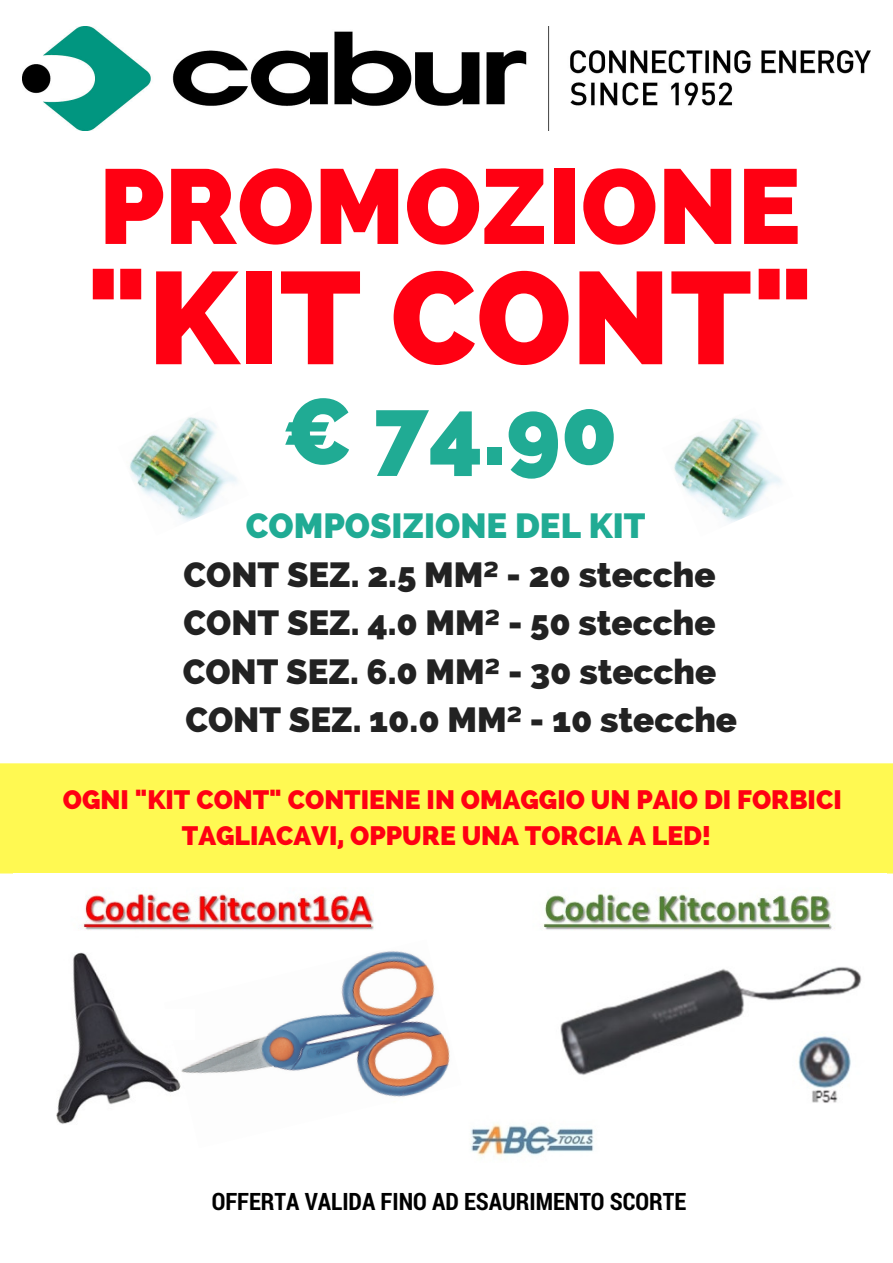
<style>
.page{position:relative;width:893px;height:1263px;background:#fff}
.page>*{position:absolute;margin:0;border:0;box-sizing:border-box;transform-origin:0 0}
.t1{font:800 130.8px "Raleway";color:#ff0012}
.t2{font:800 105.75px "Raleway";color:#ff0012}
.t3{font:800 92.55px "Raleway";color:#20ab94}
.t4{font:800 34.65px/48.3px "Raleway";color:#222}
.t5{font:800 34.65px "Raleway";color:#20ab94}
.t6{font:800 26.4px/36px "Raleway";color:#ff0012;text-align:center}
.t7{font:700 24px "Roboto Condensed";color:#000}
</style>
<div class="page">
<img style="left:22px;top:27px;width:848px;height:103px">
<img style="left:129px;top:417px;width:108px;height:105px">
<img style="left:674px;top:418px;width:108px;height:105px">
<div style="left:0;top:763px;width:892px;height:110px;background:#fff952"></div>
<img style="left:56px;top:891px;width:806px;height:233px">
<img style="left:462px;top:1112px;width:137px;height:44px">
<img style="left:164px;top:939px;width:297px;height:185px">
<div style="left:164px;top:1009px;width:30px;height:31px;background:#fff"></div>
<h2 class="t2" style="left:99px;top:145px;width:703px">PROMOZIONE</h2>
<h1 class="t1" style="left:86px;top:241px;width:729px">"KIT CONT"</h1>
<h3 class="t3" style="left:282px;top:377px;width:337px">€ 74.90</h3>
<p class="t5" style="left:246px;top:506px;width:401px">COMPOSIZIONE DEL KIT</p>
<p class="t4" style="left:183px;top:550px;width:556px">CONT SEZ. 2.5 MM² - 20 stecche<br>CONT SEZ. 4.0 MM² - 50 stecche<br>CONT SEZ. 6.0 MM² - 30 stecche<br>CONT SEZ. 10.0 MM² - 10 stecche</p>
<p class="t6" style="left:63px;top:782px;width:780px">OGNI "KIT CONT" CONTIENE IN OMAGGIO UN PAIO DI FORBICI<br>TAGLIACAVI, OPPURE UNA TORCIA A LED!</p>
<p class="t7" style="left:212px;top:1184px;width:476px">OFFERTA VALIDA FINO AD ESAURIMENTO SCORTE</p>
</div>
